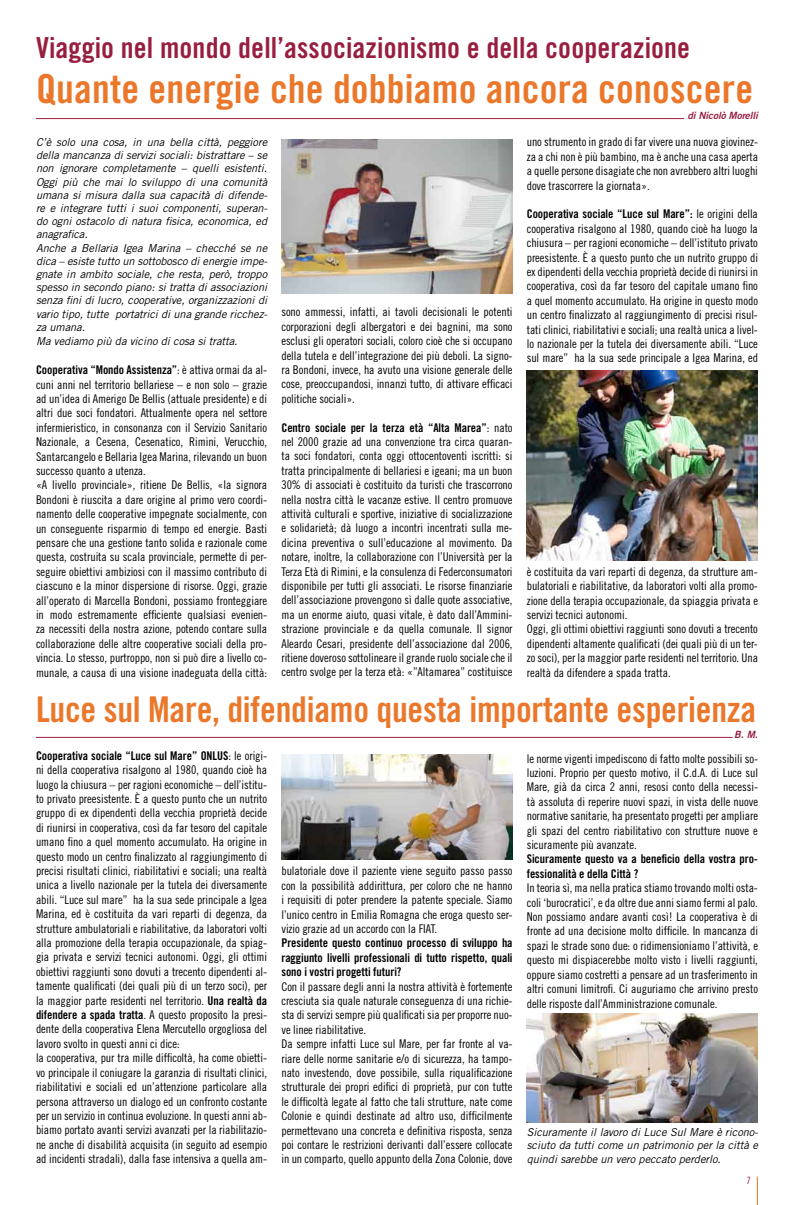
<style>
.page{position:relative;width:794px;height:1205px;background:#fff}
.page>*{position:absolute;margin:0;border:0;box-sizing:border-box;transform-origin:0 0}
.t1{font:40px "Trade Gothic Bold Cond Twenty";letter-spacing:.005em;color:#ea772a}
.t2{font:35.5px "Trade Gothic Bold Cond Twenty";letter-spacing:-.005em;color:#ea772a}
.t3{font:29px "Trade Gothic Bold Cond Twenty";letter-spacing:.005em;color:#981e3f}
.t4{font:12px/14.4px "Trade Gothic Cond Eighteen";letter-spacing:-.005em;color:#000;text-align:justify}
.t5{font:12px/14.4px "Trade Gothic Bold Cond Twenty";letter-spacing:-.005em;color:#000;text-align:justify}
.t6{font:italic 11px/13.2px "Trade Gothic";letter-spacing:-.005em;color:#000}
.t7{font:italic 10px "Trade Gothic Bold Two";letter-spacing:-.01em;color:#981e3f}
.t8{font:10px "Trade Gothic Cond Eighteen";color:#981e3f}
.s1{font-family:"Trade Gothic Cond Eighteen"}
.s2{font-family:"Trade Gothic Bold Cond Twenty"}
</style>
<div class="page">
<hr style="left:36px;top:118px;width:648px;height:1px;background:#981e3f">
<hr style="left:36px;top:737px;width:696px;height:1px;background:#981e3f">
<svg style="left:757px;top:1176px;width:1px;height:29px"></svg>
<img style="left:281px;top:140px;width:231px;height:154px">
<img style="left:527px;top:370px;width:231px;height:191px">
<img style="left:281px;top:754px;width:231px;height:105px">
<img style="left:527px;top:1013px;width:231px;height:109px">
<h3 class="t3" style="left:36px;top:30px;width:655px">Viaggio nel mondo dell’associazionismo e della cooperazione</h3>
<h1 class="t1" style="left:36px;top:65px;width:718px">Quante energie che dobbiamo ancora conoscere</h1>
<p class="t7" style="left:687px;top:109px;width:72px">di Nicolò Morelli</p>
<p class="t6" style="left:36px;top:135px;width:233px">C’è solo una cosa, in una bella città, peggiore della mancanza di servizi sociali: bistrattare – se non ignorare completamente – quelli esistenti.<br>Oggi più che mai lo sviluppo di una comunità umana si misura dalla sua capacità di difende&shy;re e integrare tutti i suoi componenti, superan&shy;do ogni ostacolo di natura fisica, economica, ed anagrafica.<br>Anche a Bellaria Igea Marina – checché se ne dica – esiste tutto un sottobosco di energie impe&shy;gnate in ambito sociale, che resta, però, troppo spesso in secondo piano: si tratta di associazioni senza fini di lucro, cooperative, organizzazioni di vario tipo, tutte portatrici di una grande ricchez&shy;za umana.</p>
<p class="t6" style="left:36px;top:335px;width:203px">Ma vediamo più da vicino di cosa si tratta.</p>
<p class="t5" style="left:36px;top:362px;width:233px">Cooperativa “Mondo Assistenza”<span class="s1">: è attiva ormai da al-</span></p>
<p class="t4" style="left:36px;top:377px;width:233px;text-align:left">cuni anni nel territorio bellariese – e non solo – grazie ad un’idea di Amerigo De Bellis (attuale presidente) e di altri due soci fondatori. Attualmente opera nel settore infermieristico, in consonanza con il Servizio Sanitario Nazionale, a Cesena, Cesenatico, Rimini, Verucchio, Santarcangelo e Bellaria Igea Marina, rilevando un buon successo quanto a utenza.<br>«A livello provinciale», ritiene De Bellis, «la signora Bondoni è riuscita a dare origine al primo vero coordi&shy;namento delle cooperative impegnate socialmente, con un conseguente risparmio di tempo ed energie. Basti pensare che una gestione tanto solida e razionale come questa, costruita su scala provinciale, permette di per&shy;seguire obiettivi ambiziosi con il massimo contributo di ciascuno e la minor dispersione di risorse. Oggi, grazie all’operato di Marcella Bondoni, possiamo fronteggiare in modo estremamente efficiente qualsiasi evenien&shy;za necessiti della nostra azione, potendo contare sulla collaborazione delle altre cooperative sociali della pro&shy;vincia. Lo stesso, purtroppo, non si può dire a livello co&shy;munale, a causa di una visione inadeguata della città:</p>
<p class="t4" style="left:281px;top:305px;width:233px">sono ammessi, infatti, ai tavoli decisionali le potenti corporazioni degli albergatori e dei bagnini, ma sono esclusi gli operatori sociali, coloro cioè che si occupano della tutela e dell’integrazione dei più deboli. La signo&shy;ra Bondoni, invece, ha avuto una visione generale delle cose, preoccupandosi, innanzi tutto, di attivare efficaci politiche sociali».</p>
<p class="t5" style="left:281px;top:420px;width:233px">Centro sociale per la terza età “Alta Marea”<span class="s1">: nato</span></p>
<p class="t4" style="left:281px;top:434px;width:233px">nel 2000 grazie ad una convenzione tra circa quaran&shy;ta soci fondatori, conta oggi ottocentoventi iscritti: si tratta principalmente di bellariesi e igeani; ma un buon 30% di associati è costituito da turisti che trascorrono nella nostra città le vacanze estive. Il centro promuove attività culturali e sportive, iniziative di socializzazione e solidarietà; dà luogo a incontri incentrati sulla me&shy;dicina preventiva o sull’educazione al movimento. Da notare, inoltre, la collaborazione con l’Università per la Terza Età di Rimini, e la consulenza di Federconsumatori disponibile per tutti gli associati. Le risorse finanziarie dell’associazione provengono sì dalle quote associative, ma un enorme aiuto, quasi vitale, è dato dall’Ammini&shy;strazione provinciale e da quella comunale. Il signor Aleardo Cesari, presidente dell’associazione dal 2006, ritiene doveroso sottolineare il grande ruolo sociale che il centro svolge per la terza età: «”Altamarea” costituisce</p>
<p class="t4" style="left:527px;top:135px;width:233px">uno strumento in grado di far vivere una nuova giovinez&shy;za a chi non è più bambino, ma è anche una casa aperta a quelle persone disagiate che non avrebbero altri luoghi dove trascorrere la giornata».</p>
<p class="t5" style="left:527px;top:207px;width:233px">Cooperativa sociale “Luce sul Mare”: <span class="s1">le origini della</span></p>
<p class="t4" style="left:527px;top:221px;width:233px">cooperativa risalgono al 1980, quando cioè ha luogo la chiusura – per ragioni economiche – dell’istituto privato preesistente. È a questo punto che un nutrito gruppo di ex dipendenti della vecchia proprietà decide di riunirsi in cooperativa, così da far tesoro del capitale umano fino a quel momento accumulato. Ha origine in questo modo un centro finalizzato al raggiungimento di precisi risul&shy;tati clinici, riabilitativi e sociali; una realtà unica a livel&shy;lo nazionale per la tutela dei diversamente abili. “Luce sul mare” ha la sua sede principale a Igea Marina, ed</p>
<p class="t4" style="left:527px;top:564px;width:233px;text-align:left">è costituita da vari reparti di degenza, da strutture am&shy;bulatoriali e riabilitative, da laboratori volti alla promo&shy;zione della terapia occupazionale, da spiaggia privata e servizi tecnici autonomi.<br>Oggi, gli ottimi obiettivi raggiunti sono dovuti a trecento dipendenti altamente qualificati (dei quali più di un ter&shy;zo soci), per la maggior parte residenti nel territorio. Una realtà da difendere a spada tratta.</p>
<h2 class="t2" style="left:36px;top:687px;width:722px">Luce sul Mare, difendiamo questa importante esperienza</h2>
<p class="t5" style="left:36px;top:748px;width:233px">Cooperativa sociale “Luce sul Mare” ONLUS<span class="s1">: le origi-</span></p>
<p class="t4" style="left:36px;top:762px;width:233px;text-align:left">ni della cooperativa risalgono al 1980, quando cioè ha luogo la chiusura – per ragioni economiche – dell’istitu&shy;to privato preesistente. È a questo punto che un nutrito gruppo di ex dipendenti della vecchia proprietà decide di riunirsi in cooperativa, così da far tesoro del capitale umano fino a quel momento accumulato. Ha origine in questo modo un centro finalizzato al raggiungimento di precisi risultati clinici, riabilitativi e sociali; una realtà unica a livello nazionale per la tutela dei diversamente abili. “Luce sul mare” ha la sua sede principale a Igea Marina, ed è costituita da vari reparti di degenza, da strutture ambulatoriali e riabilitative, da laboratori volti alla promozione della terapia occupazionale, da spiag&shy;gia privata e servizi tecnici autonomi. Oggi, gli ottimi obiettivi raggiunti sono dovuti a trecento dipendenti al&shy;tamente qualificati (dei quali più di un terzo soci), per la maggior parte residenti nel territorio. <span class="s2">Una realtà da difendere a spada tratta</span>. A questo proposito la presi&shy;dente della cooperativa Elena Mercutello orgogliosa del lavoro svolto in questi anni ci dice:<br>la cooperativa, pur tra mille difficoltà, ha come obietti&shy;vo principale il coniugare la garanzia di risultati clinici, riabilitativi e sociali ed un’attenzione particolare alla persona attraverso un dialogo ed un confronto costante per un servizio in continua evoluzione. In questi anni ab&shy;biamo portato avanti servizi avanzati per la riabilitazio&shy;ne anche di disabilità acquisita (in seguito ad esempio ad incidenti stradali), dalla fase intensiva a quella am-</p>
<p class="t4" style="left:281px;top:864px;width:233px">bulatoriale dove il paziente viene seguito passo passo con la possibilità addirittura, per coloro che ne hanno i requisiti di poter prendere la patente speciale. Siamo l’unico centro in Emilia Romagna che eroga questo ser&shy;vizio grazie ad un accordo con la FIAT.</p>
<p class="t5" style="left:281px;top:936px;width:233px">Presidente questo continuo processo di sviluppo ha raggiunto livelli professionali di tutto rispetto, quali sono i vostri progetti futuri?</p>
<p class="t4" style="left:281px;top:979px;width:233px;text-align:left">Con il passare degli anni la nostra attività è fortemente cresciuta sia quale naturale conseguenza di una richie&shy;sta di servizi sempre più qualificati sia per proporre nuo&shy;ve linee riabilitative.<br>Da sempre infatti Luce sul Mare, per far fronte al va&shy;riare delle norme sanitarie e/o di sicurezza, ha tampo&shy;nato investendo, dove possibile, sulla riqualificazione strutturale dei propri edifici di proprietà, pur con tutte le difficoltà legate al fatto che tali strutture, nate come Colonie e quindi destinate ad altro uso, difficilmente permettevano una concreta e definitiva risposta, senza poi contare le restrizioni derivanti dall’essere collocate in un comparto, quello appunto della Zona Colonie, dove</p>
<p class="t7" style="left:734px;top:728px;width:25px">B. M.</p>
<p class="t4" style="left:527px;top:751px;width:233px">le norme vigenti impediscono di fatto molte possibili so&shy;luzioni. Proprio per questo motivo, il C.d.A. di Luce sul Mare, già da circa 2 anni, resosi conto della necessi&shy;tà assoluta di reperire nuovi spazi, in vista delle nuove normative sanitarie, ha presentato progetti per ampliare gli spazi del centro riabilitativo con strutture nuove e sicuramente più avanzate.</p>
<p class="t5" style="left:527px;top:852px;width:233px">Sicuramente questo va a beneficio della vostra pro&shy;fessionalità e della Città ?</p>
<p class="t4" style="left:527px;top:880px;width:233px">In teoria sì, ma nella pratica stiamo trovando molti osta&shy;coli ‘burocratici’, e da oltre due anni siamo fermi al palo.<br>Non possiamo andare avanti così! La cooperativa è di fronte ad una decisione molto difficile. In mancanza di spazi le strade sono due: o ridimensioniamo l’attività, e questo mi dispiacerebbe molto visto i livelli raggiunti, oppure siamo costretti a pensare ad un trasferimento in altri comuni limitrofi. Ci auguriamo che arrivino presto delle risposte dall’Amministrazione comunale.</p>
<p class="t6" style="left:527px;top:1125px;width:233px">Sicuramente il lavoro di Luce Sul Mare è ricono&shy;sciuto da tutti come un patrimonio per la città e</p>
<p class="t6" style="left:527px;top:1152px;width:196px">quindi sarebbe un vero peccato perderlo.</p>
<p class="t8" style="left:746px;top:1175px;width:6px">7</p>
</div>
